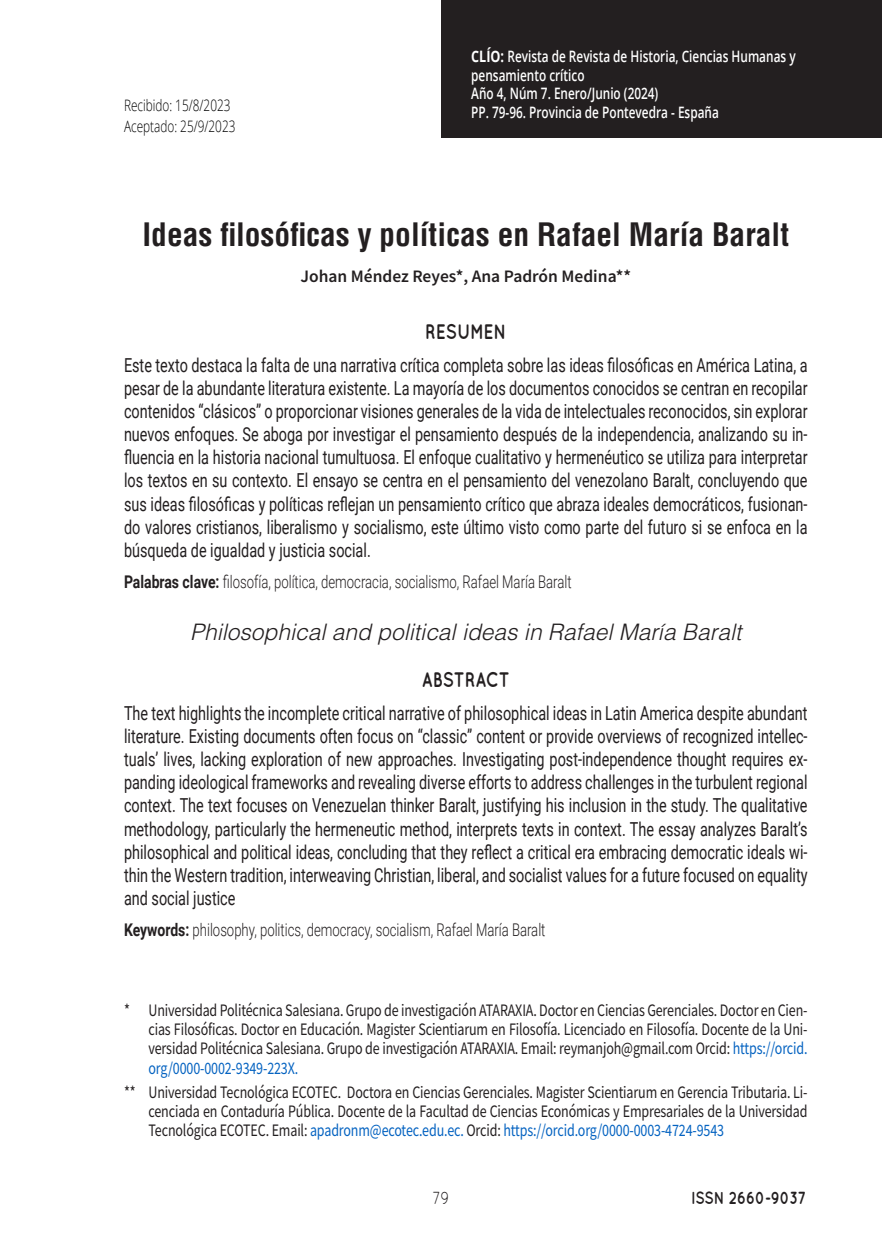
<style>
.page{position:relative;width:882px;height:1260px;background:#fff}
.page>*{position:absolute;margin:0;border:0;box-sizing:border-box;transform-origin:0 0}
.Art_Titulos{font:700 condensed 31.5px "Helvetica LT Std";color:#231f20}
.Titulo_en_ingles{font:italic 300 22.75px "Helvetica LT Std";color:#231f20}
.Titulo_RESUMEN{font:700 21px "Quicksand";letter-spacing:.005em;color:#231f20;scale:.8 1}
.Resumen_Abstract_texto{font:19.25px/23.1px "Roboto";color:#231f20;text-align:justify;scale:.75 1}
.Notas_al_pie{font:17.5px/19.2px "Source Sans Pro";letter-spacing:-.01em;color:#231f20;text-align:justify;scale:.8 1}
.Resumen_palabras_clave{font:300 17.5px "Roboto";color:#231f20;scale:.75 1}
.Autor{font:600 17.5px "Source Sans Pro";color:#231f20}
.t1{font:700 17.5px "Quicksand";color:#231f20;scale:.8 1}
.t2{font:17.5px "Quicksand";color:#231f20;scale:.8 1}
.Datos_de_los_artículos{font:600 15.75px/18.9px "Open Sans";color:#fff;scale:.75 1}
.Recibido_Aceptado{font:300 15.75px "Open Sans";color:#000;scale:.75 1}
.s1{font-weight:700}
.s2{color:#0563c1}
</style>
<div class="page">
<div style="left:441px;top:0;width:441px;height:137px;background:#231f20"></div>
<p class="Recibido_Aceptado" style="left:124px;top:95px;width:144px">Recibido: 15/8/2023</p>
<p class="Recibido_Aceptado" style="left:124px;top:116px;width:150px">Aceptado: 25/9/2023</p>
<p class="Datos_de_los_artículos" style="left:471px;top:46px;width:434px"><span class="s1">CLÍO:</span> Revista de Revista de Historia, Ciencias Humanas y pensamiento crítico</p>
<p class="Datos_de_los_artículos" style="left:471px;top:84px;width:251px">Año 4, Núm 7. Enero/Junio (2024)</p>
<p class="Datos_de_los_artículos" style="left:471px;top:103px;width:332px">PP. 79-96. Provincia de Pontevedra - España</p>
<p class="Art_Titulos" style="left:143px;top:215px;width:648px">Ideas filosóficas y políticas en Rafael María Baralt</p>
<p class="Autor" style="left:300px;top:264px;width:332px">Johan Méndez Reyes*, Ana Padrón Medina**</p>
<p class="Titulo_RESUMEN" style="left:425px;top:319px;width:103px">RESUMEN</p>
<p class="Resumen_Abstract_texto" style="left:124px;top:353px;width:913px">Este texto destaca la falta de una narrativa crítica completa sobre las ideas filosóficas en América Latina, a pesar de la abundante literatura existente. La mayoría de los documentos conocidos se centran en recopilar contenidos “clásicos” o proporcionar visiones generales de la vida de intelectuales reconocidos, sin explorar nuevos enfoques. Se aboga por investigar el pensamiento después de la independencia, analizando su in&shy;fluencia en la historia nacional tumultuosa. El enfoque cualitativo y hermenéutico se utiliza para interpretar los textos en su contexto. El ensayo se centra en el pensamiento del venezolano Baralt, concluyendo que sus ideas filosóficas y políticas reflejan un pensamiento crítico que abraza ideales democráticos, fusionan&shy;do valores cristianos, liberalismo y socialismo, este último visto como parte del futuro si se enfoca en la búsqueda de igualdad y justicia social.</p>
<p class="Resumen_palabras_clave" style="left:124px;top:569px;width:598px"><span class="s1">Palabras clave:</span> filosofía, política, democracia, socialismo, Rafael María Baralt</p>
<p class="Titulo_en_ingles" style="left:190px;top:617px;width:553px">Philosophical and political ideas in Rafael María Baralt</p>
<p class="Titulo_RESUMEN" style="left:422px;top:667px;width:111px">ABSTRACT</p>
<p class="Resumen_Abstract_texto" style="left:124px;top:701px;width:913px">The text highlights the incomplete critical narrative of philosophical ideas in Latin America despite abundant literature. Existing documents often focus on “classic” content or provide overviews of recognized intellec&shy;tuals’ lives, lacking exploration of new approaches. Investigating post-independence thought requires ex&shy;panding ideological frameworks and revealing diverse efforts to address challenges in the turbulent regional context. The text focuses on Venezuelan thinker Baralt, justifying his inclusion in the study. The qualitative methodology, particularly the hermeneutic method, interprets texts in context. The essay analyzes Baralt’s philosophical and political ideas, concluding that they reflect a critical era embracing democratic ideals wi&shy;thin the Western tradition, interweaving Christian, liberal, and socialist values for a future focused on equality and social justice</p>
<p class="Resumen_palabras_clave" style="left:124px;top:917px;width:563px"><span class="s1">Keywords:</span> philosophy, politics, democracy, socialism, Rafael María Baralt</p>
<p class="Notas_al_pie" style="left:149px;top:1000px;width:825px;text-indent:-24px">* Universidad Politécnica Salesiana. Grupo de investigación ATARAXIA. Doctor en Ciencias Gerenciales. Doctor en Cien&shy;cias Filosóficas. Doctor en Educación. Magister Scientiarum en Filosofía. Licenciado en Filosofía. Docente de la Uni&shy;versidad Politécnica Salesiana. Grupo de investigación ATARAXIA. Email: reymanjoh@gmail.com Orcid: <span class="s2">https://orcid. org/0000-0002-9349-223X.</span></p>
<p class="Notas_al_pie" style="left:149px;top:1082px;width:825px;text-indent:-24px">** Universidad Tecnológica ECOTEC. Doctora en Ciencias Gerenciales. Magister Scientiarum en Gerencia Tributaria. Li&shy;cenciada en Contaduría Pública. Docente de la Facultad de Ciencias Económicas y Empresariales de la Universidad Tecnológica ECOTEC. Email: <span class="s2">apadronm@ecotec.edu.ec.</span> Orcid: <span class="s2">https://orcid.org/0000-0003-4724-9543</span></p>
<p class="t2" style="left:433px;top:1188px;width:23px">79</p>
<p class="t1" style="left:691px;top:1188px;width:145px">ISSN 2660-9037</p>
</div>
